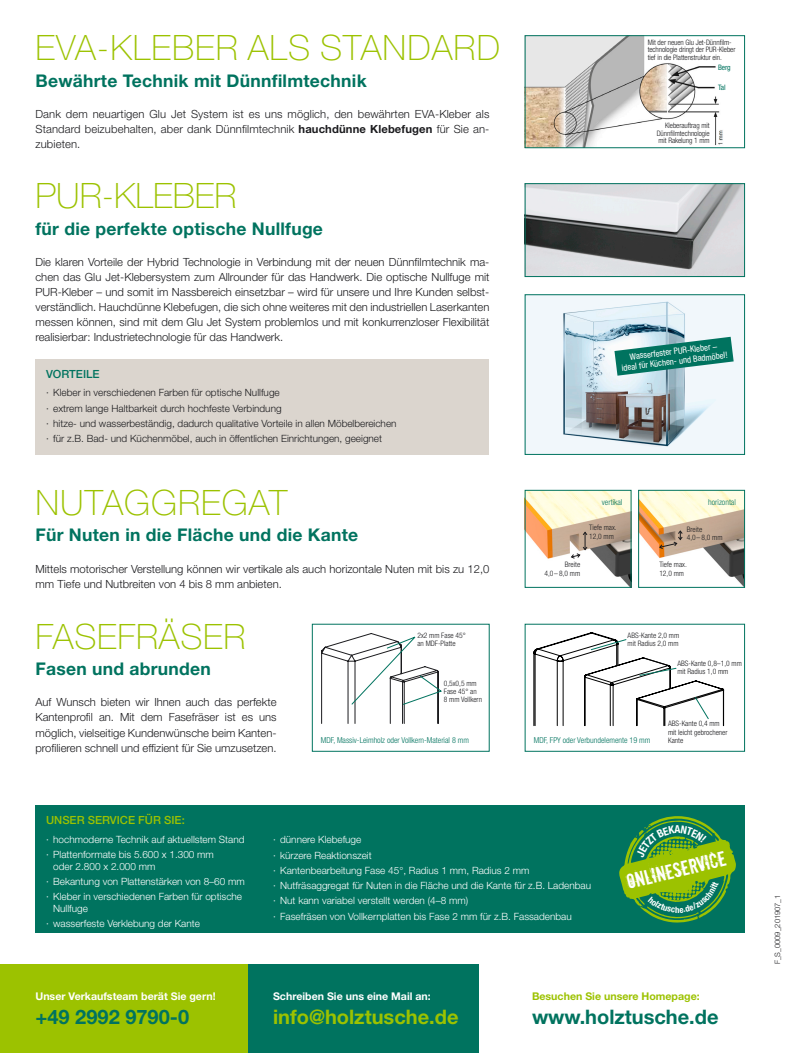
<style>
.page{position:relative;width:798px;height:1053px;background:#fff}
.page>*{position:absolute;margin:0;border:0;box-sizing:border-box;transform-origin:0 0}
.t1{font:100 35px "Helvetica Neue LT Std";letter-spacing:.03em;color:#9cc200}
.t2{font:100 35px "Helvetica Neue LT Std";color:#9cc200}
.t3{font:700 20px "Helvetica Neue LT Std";color:#00735f}
.t4{font:700 20px "Helvetica Neue LT Std";color:#9cc200}
.t5{font:20px "Downcome";color:#fff}
.t6{font:700 17.5px "Helvetica Neue LT Std";letter-spacing:.015em;color:#00735f}
.t7{font:300 11.25px/15px "Helvetica Neue LT Std";color:#1b1b1e;text-align:justify}
.t8{font:500 11.25px "Helvetica Neue LT Std";color:#9cc200}
.t9{font:500 11.25px "Helvetica Neue LT Std";color:#00735f}
.t10{font:700 10.62px "Helvetica Neue LT Std";color:#fff}
.t11{font:700 10.62px "Helvetica Neue LT Std";color:#9cc200}
.t12{font:300 10px/15.2px "Helvetica Neue LT Std";color:#fff}
.t13{font:300 10px/15.2px "Helvetica Neue LT Std";color:#1b1b1e}
.t14{font:condensed 8.75px/10px "Helvetica Neue LT Std";color:#fff;text-align:center}
.t15{font:700 condensed 8.75px "Helvetica Neue LT Std";color:#fff}
.t16{font:300 condensed 8.12px "Helvetica Neue LT Std";color:#00735f}
.t17{font:300 condensed 7.5px/8.1px "Helvetica Neue LT Std";color:#1b1b1e}
.t18{font:300 7.5px "Helvetica Neue LT Std";color:#1b1b1e}
.t19{font:condensed 7.5px "Helvetica Neue LT Std";letter-spacing:-.02em;color:#00735f}
.s1{font-weight:700}
</style>
<div class="page">
<img style="left:526px;top:37px;width:197px;height:109px">
<div style="left:524px;top:35px;width:220px;height:113px;border:1px solid #00735f"></div>
<div style="left:0;top:964px;width:248px;height:88px;background:#9cc200"></div>
<div style="left:248px;top:964px;width:230px;height:88px;background:#00735f"></div>
<img style="left:526px;top:185px;width:216px;height:90px">
<div style="left:524px;top:183px;width:220px;height:94px;border:1px solid #00735f"></div>
<img style="left:526px;top:296px;width:216px;height:156px">
<div style="left:35px;top:359px;width:454px;height:95px;background:#dbd5ce"></div>
<img style="left:526px;top:492px;width:103px;height:93px">
<div style="left:524px;top:490px;width:107px;height:97px;border:1px solid #00735f"></div>
<div style="left:35px;top:805px;width:709px;height:128px;background:#00735f"></div>
<div style="left:647px;top:39px;width:87px;height:23px;background:#fff"></div>
<div style="left:715px;top:62px;width:19px;height:29px;background:#fff"></div>
<div style="left:653px;top:123px;width:59px;height:24px;background:#fff"></div>
<div style="left:647px;top:123px;width:62px;height:20px;background:#fff"></div>
<svg style="left:321px;top:633px;width:121px;height:90px"></svg>
<svg style="left:533px;top:632px;width:191px;height:94px"></svg>
<img style="left:640px;top:492px;width:102px;height:93px">
<div style="left:638px;top:490px;width:106px;height:97px;border:1px solid #00735f"></div>
<svg style="left:570px;top:531px;width:17px;height:28px"></svg>
<svg style="left:658px;top:530px;width:24px;height:19px"></svg>
<svg style="left:614px;top:337px;width:119px;height:38px"></svg>
<svg style="left:619px;top:816px;width:116px;height:107px"></svg>
<h1 class="t1" style="left:35px;top:28px;width:466px">EVA-KLEBER ALS STANDARD</h1>
<h3 class="t6" style="left:35px;top:70px;width:332px">Bewährte Technik mit Dünnfilmtechnik</h3>
<p class="t7" style="left:35px;top:106px;width:455px">Dank dem neuartigen Glu Jet System ist es uns möglich, den bewährten EVA-Kleber als Standard beizubehalten, aber dank Dünnfilmtechnik <span class="s1">hauchdünne Klebefugen</span> für Sie an&shy;zubieten.</p>
<h1 class="t2" style="left:35px;top:176px;width:202px">PUR-KLEBER</h1>
<h3 class="t6" style="left:35px;top:218px;width:289px">für die perfekte optische Nullfuge</h3>
<p class="t7" style="left:35px;top:254px;width:455px">Die klaren Vorteile der Hybrid Technologie in Verbindung mit der neuen Dünnfilmtechnik ma&shy;chen das Glu Jet-Klebersystem zum Allrounder für das Handwerk. Die optische Nullfuge mit PUR-Kleber – und somit im Nassbereich einsetzbar – wird für unsere und Ihre Kunden selbst&shy;verständlich. Hauchdünne Klebefugen, die sich ohne weiteres mit den industriellen Laserkanten messen können, sind mit dem Glu Jet System problemlos und mit konkurrenzloser Flexibilität realisierbar: Industrietechnologie für das Handwerk.</p>
<p class="t9" style="left:46px;top:367px;width:55px">VORTEILE</p>
<p class="t13" style="left:46px;top:385px;width:352px">· Kleber in verschiedenen Farben für optische Nullfuge<br>· extrem lange Haltbarkeit durch hochfeste Verbindung<br>· hitze- und wasserbeständig, dadurch qualitative Vorteile in allen Möbelbereichen · für z.B. Bad- und Küchenmöbel, auch in öffentlichen Einrichtungen, geeignet</p>
<h1 class="t1" style="left:35px;top:482px;width:253px">NUTAGGREGAT</h1>
<h3 class="t6" style="left:35px;top:524px;width:324px">Für Nuten in die Fläche und die Kante</h3>
<p class="t7" style="left:35px;top:561px;width:455px">Mittels motorischer Verstellung können wir vertikale als auch horizontale Nuten mit bis zu 12,0 mm Tiefe und Nutbreiten von 4 bis 8 mm anbieten.</p>
<h1 class="t1" style="left:35px;top:616px;width:211px">FASEFRÄSER</h1>
<h3 class="t6" style="left:35px;top:658px;width:177px">Fasen und abrunden</h3>
<p class="t7" style="left:35px;top:694px;width:242px">Auf Wunsch bieten wir Ihnen auch das perfekte Kantenprofil an. Mit dem Fasefräser ist es uns möglich, vielseitige Kundenwünsche beim Kanten&shy;profilieren schnell und effizient für Sie umzusetzen.</p>
<p class="t17" style="left:417px;top:631px;width:50px">2x2 mm Fase 45° an MDF-Platte</p>
<p class="t17" style="left:443px;top:678px;width:40px">0,5x0,5 mm<br>Fase 45° an<br>8 mm Vollkern</p>
<p class="t16" style="left:321px;top:735px;width:149px">MDF, Massiv-Leimholz oder Vollkern-Material 8 mm</p>
<p class="t17" style="left:647px;top:38px;width:89px;line-height:7.5px">Mit der neuen Glu Jet-Dünnfilm&shy;technologie dringt der PUR-Kleber tief in die Plattenstruktur ein.</p>
<p class="t19" style="left:717px;top:63px;width:14px">Berg</p>
<p class="t19" style="left:717px;top:83px;width:9px">Tal</p>
<p class="t17" style="left:656px;top:122px;width:54px;line-height:7.5px;text-align:justify;text-indent:8px">Kleberauftrag mit Dünnfilmtechnologie mit Rakelung 1 mm</p>
<p class="t14" style="left:619px;top:353px;width:108px;rotate:-7deg">Wasserfester PUR-Kleber –<br>ideal für Küchen- und Badmöbel!</p>
<p class="t17" style="left:544px;top:560px;width:37px;text-align:right">Breite<br>4,0– 8,0 mm</p>
<p class="t16" style="left:601px;top:497px;width:22px">vertikal</p>
<p class="t16" style="left:708px;top:497px;width:29px">horizontal</p>
<p class="t17" style="left:589px;top:523px;width:29px">Tiefe max.<br>12,0 mm</p>
<p class="t17" style="left:686px;top:525px;width:37px">Breite<br>4,0– 8,0 mm</p>
<p class="t17" style="left:659px;top:560px;width:29px">Tiefe max.<br>12,0 mm</p>
<p class="t17" style="left:627px;top:631px;width:53px">ABS-Kante 2,0 mm mit Radius 2,0 mm</p>
<p class="t17" style="left:677px;top:659px;width:66px">ABS-Kante 0,8–1,0 mm mit Radius 1,0 mm</p>
<p class="t16" style="left:533px;top:735px;width:118px">MDF, FPY oder Verbundelemente 19 mm</p>
<p class="t17" style="left:667px;top:719px;width:61px">ABS-Kante 0,4 mm mit leicht gebrochener<br>Kante</p>
<p class="t8" style="left:46px;top:813px;width:140px">UNSER SERVICE FÜR SIE:</p>
<p class="t12" style="left:46px;top:831px;width:200px">· hochmoderne Technik auf aktuellstem Stand · Plattenformate bis 5.600 x 1.300 mm</p>
<p class="t12" style="left:46px;top:858px;width:200px;text-indent:7px">oder 2.800 x 2.000 mm<br>· Bekantung von Plattenstärken von 8–60 mm · Kleber in verschiedenen Farben für optische</p>
<p class="t12" style="left:46px;top:900px;width:155px;text-indent:7px">Nullfuge<br>· wasserfeste Verklebung der Kante</p>
<p class="t10" style="left:35px;top:990px;width:182px">Unser Verkaufsteam berät Sie gern!</p>
<h2 class="t3" style="left:35px;top:1004px;width:155px">+49 2992 9790-0</h2>
<p class="t12" style="left:273px;top:831px;width:319px">· dünnere Klebefuge<br>· kürzere Reaktionszeit<br>· Kantenbearbeitung Fase 45°, Radius 1 mm, Radius 2 mm<br>· Nutfräsaggregat für Nuten in die Fläche und die Kante für z.B. Ladenbau · Nut kann variabel verstellt werden (4–8 mm)<br>· Fasefräsen von Vollkernplatten bis Fase 2 mm für z.B. Fassadenbau</p>
<h2 class="t5" style="left:624px;top:868px;width:103px;rotate:-14deg">onlineservice</h2>
<p class="t15" style="left:675px;top:904px;width:6px">h</p>
<p class="t10" style="left:273px;top:990px;width:159px">Schreiben Sie uns eine Mail an:</p>
<h2 class="t4" style="left:273px;top:1004px;width:187px">info@holztusche.de</h2>
<p class="t11" style="left:531px;top:990px;width:169px">Besuchen Sie unsere Homepage:</p>
<h2 class="t3" style="left:531px;top:1004px;width:188px">www.holztusche.de</h2>
<p class="t18" style="left:772px;top:964px;width:71px;rotate:-90deg">F_S_0009_201907_1</p>
</div>
